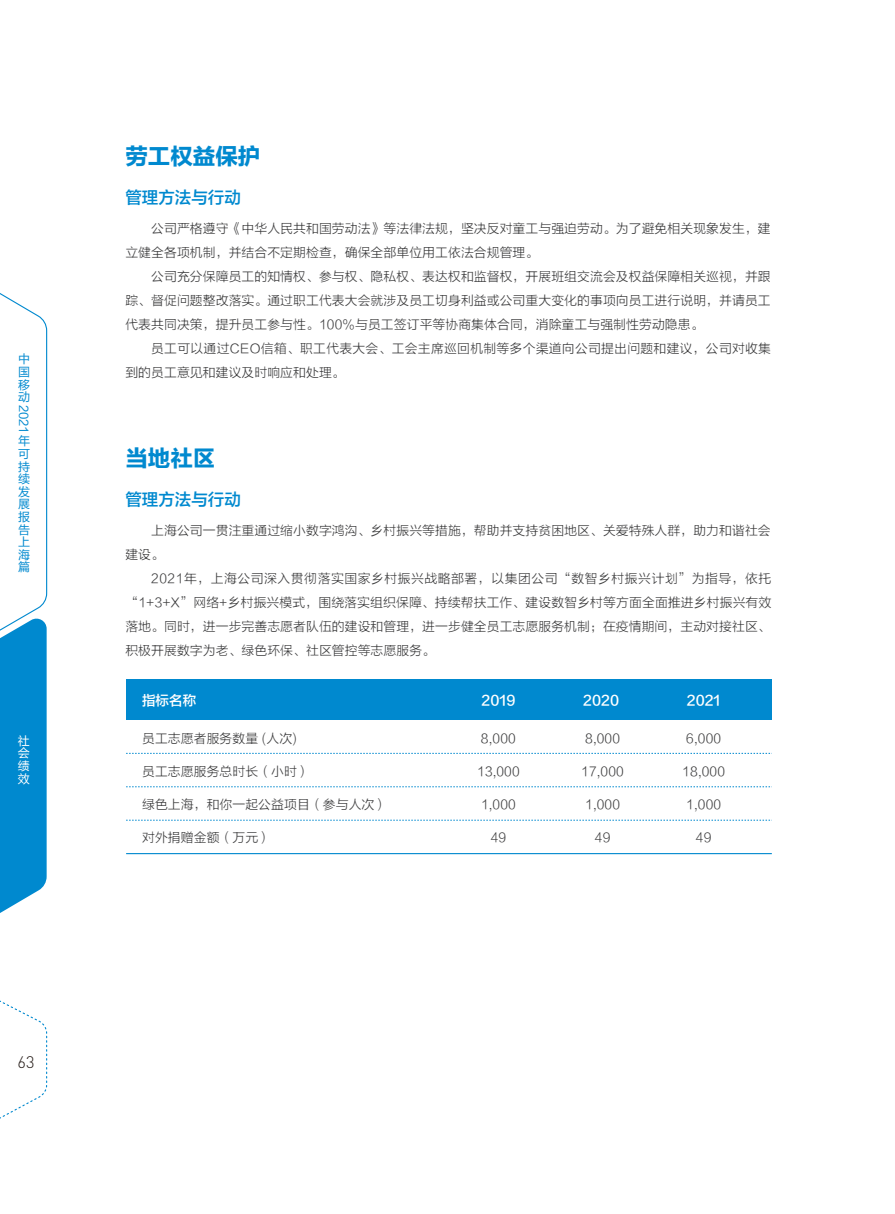
<style>
.page{position:relative;width:895px;height:1214px;background:#fff}
.page>*{position:absolute;margin:0;border:0;box-sizing:border-box;transform-origin:0 0}
.t1{font:22.5px "FZLTDHK GBK1 0";color:#0089cf}
.t2{font:16.5px "FZLTZHJW GB1 0";color:#0089cf}
.t3{font:300 16.5px "DIN";color:#211814}
.t4{font:13.5px "FZLTZHJW GB1 0";color:#fff}
.t5{font:12.9px/24px "FZLTXHK GBK1 0";color:#3e3e3f}
.t6{font:12px/12.6px "FZLTHJW GB1 0";color:#0089cf;text-align:justify}
.t7{font:12px/12.6px "FZLTHJW GB1 0";color:#fff;text-align:justify}
</style>
<div class="page">
<svg style="left:0;top:293px;width:48px;height:620px"></svg>
<svg style="left:0;top:1000px;width:48px;height:119px"></svg>
<hr style="left:126px;top:853px;width:645px;height:1px;background:#0089cf">
<svg style="left:126px;top:819px;width:644px;height:1px"></svg>
<svg style="left:126px;top:786px;width:644px;height:1px"></svg>
<svg style="left:126px;top:753px;width:644px;height:1px"></svg>
<div style="left:126px;top:680px;width:645px;height:40px;background:#0089cf"></div>
<p class="t6" style="left:18px;top:353px;width:13px">中国移动</p>
<p class="t6" style="left:18px;top:435px;width:13px">年可持续发展报告上海篇</p>
<p class="t6" style="left:30px;top:405px;width:30px;rotate:90deg">2021</p>
<p class="t7" style="left:18px;top:734px;width:13px">社会绩效</p>
<p class="t3" style="left:18px;top:1051px;width:18px">63</p>
<h1 class="t1" style="left:125px;top:144px;width:136px">劳工权益保护</h1>
<p class="t2" style="left:125px;top:188px;width:117px">管理方法与行动</p>
<p class="t5" style="left:125px;top:216px;width:647px;text-indent:26px">公司严格遵守《中华人民共和国劳动法》等法律法规，坚决反对童工与强迫劳动。为了避免相关现象发生，建立健全各项机制，并结合不定期检查，确保全部单位用工依法合规管理。</p>
<p class="t5" style="left:125px;top:264px;width:647px;text-align:justify;text-indent:26px">公司充分保障员工的知情权、参与权、隐私权、表达权和监督权，开展班组交流会及权益保障相关巡视，并跟踪、督促问题整改落实。通过职工代表大会就涉及员工切身利益或公司重大变化的事项向员工进行说明，并请员工代表共同决策，提升员工参与性。100%与员工签订平等协商集体合同，消除童工与强制性劳动隐患。</p>
<p class="t5" style="left:125px;top:336px;width:647px;text-indent:26px">员工可以通过CEO信箱、职工代表大会、工会主席巡回机制等多个渠道向公司提出问题和建议，公司对收集到的员工意见和建议及时响应和处理。</p>
<h1 class="t1" style="left:125px;top:446px;width:91px">当地社区</h1>
<p class="t2" style="left:125px;top:490px;width:117px">管理方法与行动</p>
<p class="t5" style="left:125px;top:518px;width:647px;text-indent:26px">上海公司一贯注重通过缩小数字鸿沟、乡村振兴等措施，帮助并支持贫困地区、关爱特殊人群，助力和谐社会建设。</p>
<p class="t5" style="left:125px;top:566px;width:647px;text-align:justify;text-indent:26px">2021年，上海公司深入贯彻落实国家乡村振兴战略部署，以集团公司“数智乡村振兴计划”为指导，依托“1+3+X”网络+乡村振兴模式，围绕落实组织保障、持续帮扶工作、建设数智乡村等方面全面推进乡村振兴有效落地。同时，进一步完善志愿者队伍的建设和管理，进一步健全员工志愿服务机制；在疫情期间，主动对接社区、积极开展数字为老、绿色环保、社区管控等志愿服务。</p>
<p class="t4" style="left:142px;top:692px;width:56px">指标名称</p>
<p class="t4" style="left:481px;top:692px;width:36px">2019</p>
<p class="t4" style="left:583px;top:692px;width:37px">2020</p>
<p class="t4" style="left:686px;top:692px;width:35px">2021</p>
<p class="t5" style="left:142px;top:726px;width:156px">员工志愿者服务数量 (人次)</p>
<p class="t5" style="left:142px;top:759px;width:169px">员工志愿服务总时长（小时）</p>
<p class="t5" style="left:142px;top:793px;width:247px">绿色上海，和你一起公益项目（参与人次）</p>
<p class="t5" style="left:142px;top:826px;width:130px">对外捐赠金额（万元）</p>
<p class="t5" style="left:481px;top:726px;width:37px">8,000</p>
<p class="t5" style="left:477px;top:759px;width:44px">13,000</p>
<p class="t5" style="left:481px;top:792px;width:37px">1,000</p>
<p class="t5" style="left:490px;top:826px;width:17px">49</p>
<p class="t5" style="left:585px;top:726px;width:37px">8,000</p>
<p class="t5" style="left:581px;top:759px;width:44px">17,000</p>
<p class="t5" style="left:585px;top:792px;width:37px">1,000</p>
<p class="t5" style="left:594px;top:826px;width:17px">49</p>
<p class="t5" style="left:686px;top:726px;width:37px">6,000</p>
<p class="t5" style="left:682px;top:759px;width:45px">18,000</p>
<p class="t5" style="left:686px;top:793px;width:37px">1,000</p>
<p class="t5" style="left:696px;top:826px;width:17px">49</p>
</div>
